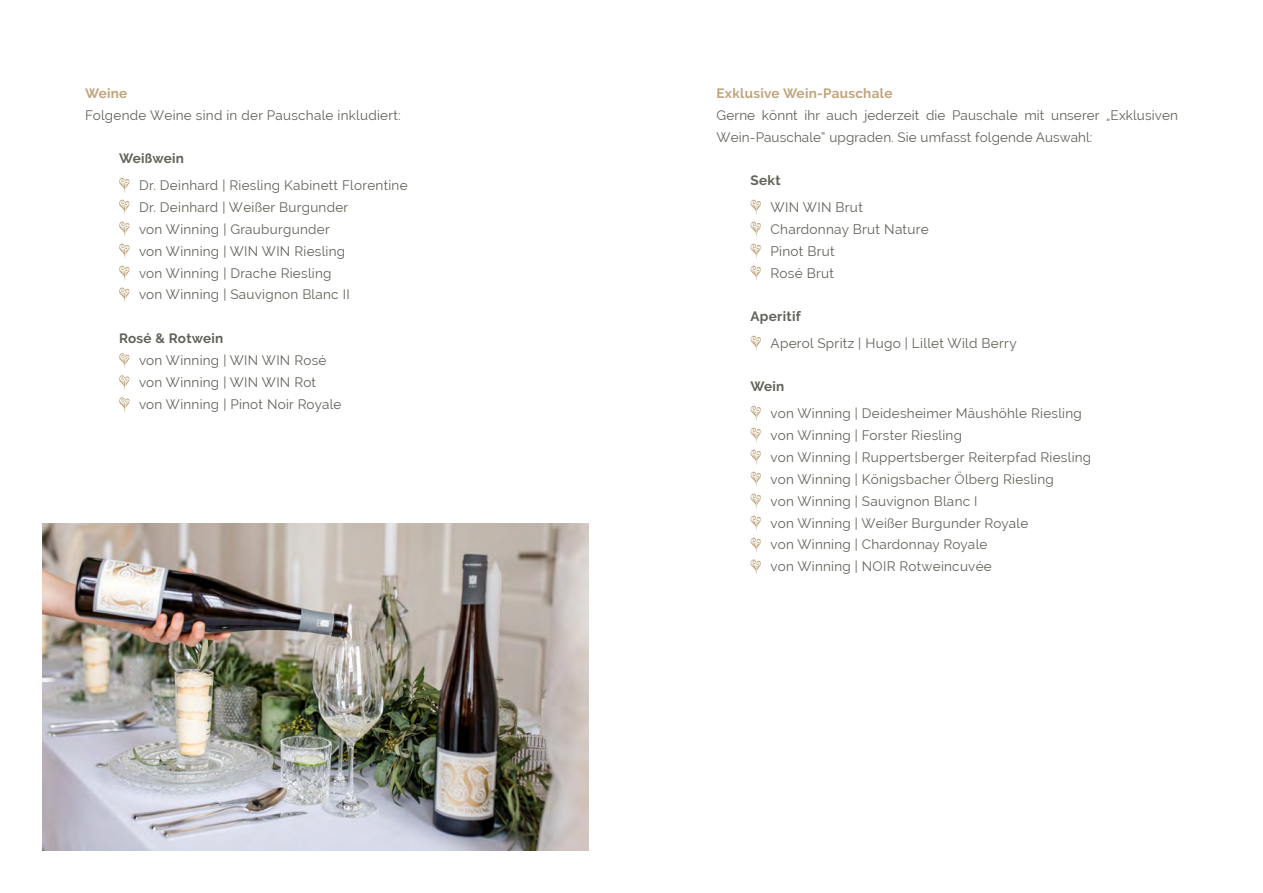
<style>
.page{position:relative;width:1263px;height:893px;background:#fff}
.page>*{position:absolute;margin:0;border:0;box-sizing:border-box;transform-origin:0 0}
.t1{font:13.65px/21.9px "Raleway";letter-spacing:.02em;color:#62635a}
.t2{font:700 13.65px "Raleway";letter-spacing:.02em;color:#62635a}
.t3{font:13.5px/21.9px "Raleway";letter-spacing:.02em;color:#62635a}
.t4{font:700 13.5px "Raleway";letter-spacing:.02em;color:#c0a57d}
.t5{font:700 13.5px "Raleway";letter-spacing:.02em;color:#62635a}
</style>
<div class="page">
<svg style="left:119px;top:177px;width:11px;height:16px"></svg>
<svg style="left:119px;top:199px;width:11px;height:16px"></svg>
<svg style="left:119px;top:221px;width:11px;height:16px"></svg>
<svg style="left:119px;top:243px;width:11px;height:16px"></svg>
<svg style="left:119px;top:265px;width:11px;height:15px"></svg>
<svg style="left:119px;top:287px;width:11px;height:15px"></svg>
<svg style="left:119px;top:353px;width:11px;height:15px"></svg>
<svg style="left:119px;top:375px;width:11px;height:15px"></svg>
<svg style="left:119px;top:397px;width:11px;height:15px"></svg>
<svg style="left:750px;top:199px;width:11px;height:16px"></svg>
<svg style="left:750px;top:221px;width:11px;height:16px"></svg>
<svg style="left:750px;top:243px;width:11px;height:16px"></svg>
<svg style="left:750px;top:265px;width:11px;height:15px"></svg>
<svg style="left:750px;top:335px;width:11px;height:16px"></svg>
<svg style="left:750px;top:405px;width:11px;height:16px"></svg>
<svg style="left:750px;top:427px;width:11px;height:16px"></svg>
<svg style="left:750px;top:449px;width:11px;height:16px"></svg>
<svg style="left:750px;top:471px;width:11px;height:16px"></svg>
<svg style="left:750px;top:493px;width:11px;height:15px"></svg>
<svg style="left:750px;top:515px;width:11px;height:15px"></svg>
<svg style="left:750px;top:537px;width:11px;height:15px"></svg>
<svg style="left:750px;top:559px;width:11px;height:15px"></svg>
<img style="left:43px;top:523px;width:546px;height:327px">
<p class="t4" style="left:85px;top:85px;width:44px">Weine</p>
<p class="t3" style="left:85px;top:104px;width:317px">Folgende Weine sind in der Pauschale inkludiert:</p>
<p class="t5" style="left:119px;top:151px;width:66px">Weißwein</p>
<p class="t3" style="left:139px;top:174px;width:270px">Dr. Deinhard | Riesling Kabinett Florentine<br>Dr. Deinhard | Weißer Burgunder<br>von Winning | Grauburgunder<br>von Winning | WIN WIN Riesling<br>von Winning | Drache Riesling<br>von Winning | Sauvignon Blanc II</p>
<p class="t5" style="left:119px;top:331px;width:106px">Rosé &amp; Rotwein</p>
<p class="t3" style="left:139px;top:349px;width:204px">von Winning | WIN WIN Rosé von Winning | WIN WIN Rot von Winning | Pinot Noir Royale</p>
<p class="t4" style="left:716px;top:85px;width:177px">Exklusive Wein-Pauschale</p>
<p class="t3" style="left:716px;top:104px;width:463px">Gerne könnt ihr auch jederzeit die Pauschale mit unserer „Exklusiven<br>Wein-Pauschale“ upgraden. Sie umfasst folgende Auswahl:</p>
<p class="t2" style="left:750px;top:173px;width:32px">Sekt</p>
<p class="t1" style="left:770px;top:196px;width:160px">WIN WIN Brut<br>Chardonnay Brut Nature<br>Pinot Brut<br>Rosé Brut</p>
<p class="t2" style="left:750px;top:309px;width:52px">Aperitif</p>
<p class="t1" style="left:770px;top:332px;width:248px">Aperol Spritz | Hugo | Lillet Wild Berry</p>
<p class="t5" style="left:750px;top:379px;width:35px">Wein</p>
<p class="t3" style="left:770px;top:402px;width:322px">von Winning | Deidesheimer Mäushöhle Riesling von Winning | Forster Riesling<br>von Winning | Ruppertsberger Reiterpfad Riesling von Winning | Königsbacher Ölberg Riesling<br>von Winning | Sauvignon Blanc I<br>von Winning | Weißer Burgunder Royale<br>von Winning | Chardonnay Royale<br>von Winning | NOIR Rotweincuvée</p>
</div>
